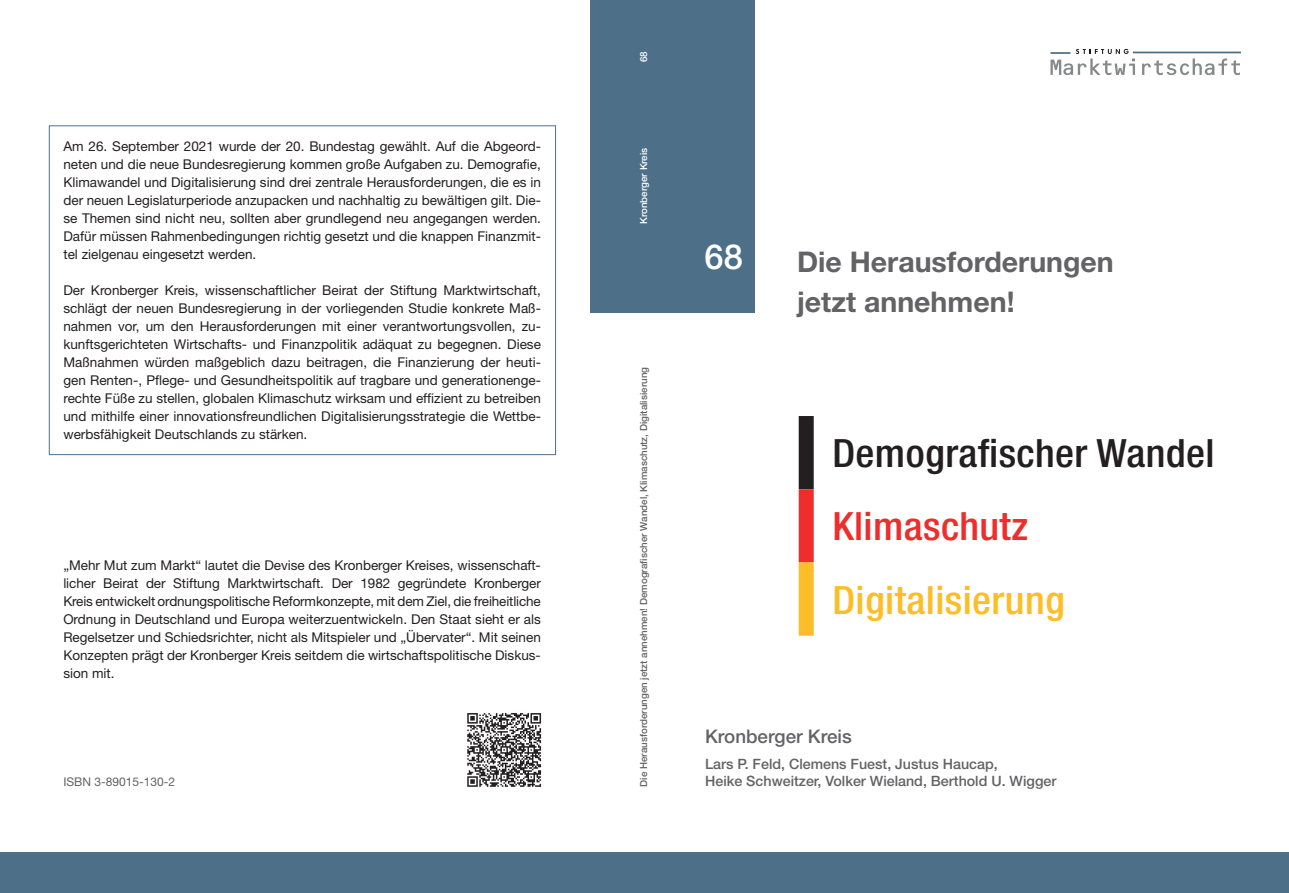
<style>
.page{position:relative;width:1289px;height:893px;background:#fff}
.page>*{position:absolute;margin:0;border:0;box-sizing:border-box;transform-origin:0 0}
.t1{font:500 condensed 39px "Helvetica Neue LT Pro";letter-spacing:.01em;color:#231f20;scale:1.05 1}
.t2{font:500 condensed 39px "Helvetica Neue LT Pro";letter-spacing:.01em;color:#fdbd28;scale:1.05 1}
.t3{font:500 condensed 39px "Helvetica Neue LT Pro";letter-spacing:.01em;color:#ee2d2d;scale:1.05 1}
.t4{font:500 34.5px "Helvetica Neue LT Pro";color:#fff}
.t5{font:700 28.5px "Helvetica Neue LT Pro";color:#636366}
.t6{font:500 18.75px "Helvetica Neue LT Pro";color:#636366}
.t7{font:500 14.25px/17.1px "Helvetica Neue LT Pro";color:#636366}
.t8{font:13.5px/18px "Helvetica Neue LT Pro";color:#231f20;text-align:justify}
.t9{font:12px "Helvetica Neue LT Pro";color:#636366}
.t10{font:500 9.75px "Helvetica Neue";color:#636366}
.t11{font:500 9.75px "Helvetica Neue";color:#fff}
</style>
<div class="page">
<div style="left:629px;top:852px;width:30px;height:41px;background:#4e6f88"></div>
<div style="left:629px;top:0;width:30px;height:313px;background:#4e6f88"></div>
<div style="left:0;top:852px;width:629px;height:41px;background:#4e6f88"></div>
<div style="left:590px;top:0;width:39px;height:313px;background:#4e6f88"></div>
<div style="left:659px;top:0;width:96px;height:313px;background:#4e6f88"></div>
<svg style="left:1142px;top:58px;width:97px;height:17px"></svg>
<svg style="left:1050px;top:49px;width:84px;height:26px"></svg>
<hr style="left:1132px;top:52px;width:107px;height:1px;background:#4b6d84">
<hr style="left:1050px;top:52px;width:20px;height:2px;background:#4b6d84">
<div style="left:659px;top:852px;width:629px;height:41px;background:#4e6f88"></div>
<div style="left:798px;top:416px;width:15px;height:73px;background:#231f20"></div>
<div style="left:798px;top:489px;width:15px;height:73px;background:#ee2d2d"></div>
<div style="left:798px;top:562px;width:15px;height:74px;background:#fdbd28"></div>
<svg style="left:467px;top:713px;width:74px;height:74px"></svg>
<p class="t8" style="left:63px;top:137px;width:479px">Am 26. September 2021 wurde der 20. Bundestag gewählt. Auf die Abgeord&shy;neten und die neue Bundesregierung kommen große Aufgaben zu. Demografie, Klimawandel und Digitalisierung sind drei zentrale Herausforderungen, die es in der neuen Legislaturperiode anzupacken und nachhaltig zu bewältigen gilt. Die&shy;se Themen sind nicht neu, sollten aber grundlegend neu angegangen werden.<br>Dafür müssen Rahmenbedingungen richtig gesetzt und die knappen Finanzmit&shy;tel zielgenau eingesetzt werden.</p>
<p class="t8" style="left:63px;top:281px;width:479px">Der Kronberger Kreis, wissenschaftlicher Beirat der Stiftung Marktwirtschaft, schlägt der neuen Bundesregierung in der vorliegenden Studie konkrete Maß&shy;nahmen vor, um den Herausforderungen mit einer verantwortungsvollen, zu&shy;kunftsgerichteten Wirtschafts- und Finanzpolitik adäquat zu begegnen. Diese Maßnahmen würden maßgeblich dazu beitragen, die Finanzierung der heuti&shy;gen Renten-, Pflege- und Gesundheitspolitik auf tragbare und generationenge&shy;rechte Füße zu stellen, globalen Klimaschutz wirksam und effizient zu betreiben und mithilfe einer innovationsfreundlichen Digitalisierungsstrategie die Wettbe&shy;werbsfähigkeit Deutschlands zu stärken.</p>
<p class="t8" style="left:63px;top:556px;width:479px">„Mehr Mut zum Markt“ lautet die Devise des Kronberger Kreises, wissenschaft&shy;licher Beirat der Stiftung Marktwirtschaft. Der 1982 gegründete Kronberger</p>
<p class="t8" style="left:63px;top:592px;width:479px">Kreis entwickelt ordnungspolitische Reformkonzepte, mit dem Ziel, die freiheitliche</p>
<p class="t8" style="left:63px;top:610px;width:479px">Ordnung in Deutschland und Europa weiterzuentwickeln. Den Staat sieht er als Regelsetzer und Schiedsrichter, nicht als Mitspieler und „Übervater“. Mit seinen Konzepten prägt der Kronberger Kreis seitdem die wirtschaftspolitische Diskus&shy;sion mit.</p>
<p class="t9" style="left:63px;top:775px;width:113px">ISBN 3-89015-130-2</p>
<p class="t11" style="left:638px;top:62px;width:12px;rotate:-90deg">68</p>
<p class="t11" style="left:638px;top:224px;width:78px;rotate:-90deg">Kronberger Kreis</p>
<p class="t10" style="left:638px;top:787px;width:421px;rotate:-90deg">Die Herausforderungen jetzt annehmen! Demografischer Wandel, Klimaschutz, Digitalisierung</p>
<p class="t4" style="left:704px;top:236px;width:40px">68</p>
<p class="t5" style="left:797px;top:244px;width:318px">Die Herausforderungen</p>
<p class="t5" style="left:797px;top:285px;width:219px">jetzt annehmen!</p>
<p class="t1" style="left:832px;top:429px;width:365px">Demografischer Wandel</p>
<p class="t3" style="left:832px;top:503px;width:188px">Klimaschutz</p>
<p class="t2" style="left:832px;top:576px;width:223px">Digitalisierung</p>
<p class="t6" style="left:705px;top:725px;width:148px">Kronberger Kreis</p>
<p class="t7" style="left:705px;top:755px;width:353px">Lars P. Feld, Clemens Fuest, Justus Haucap,<br>Heike Schweitzer, Volker Wieland, Berthold U. Wigger</p>
</div>
